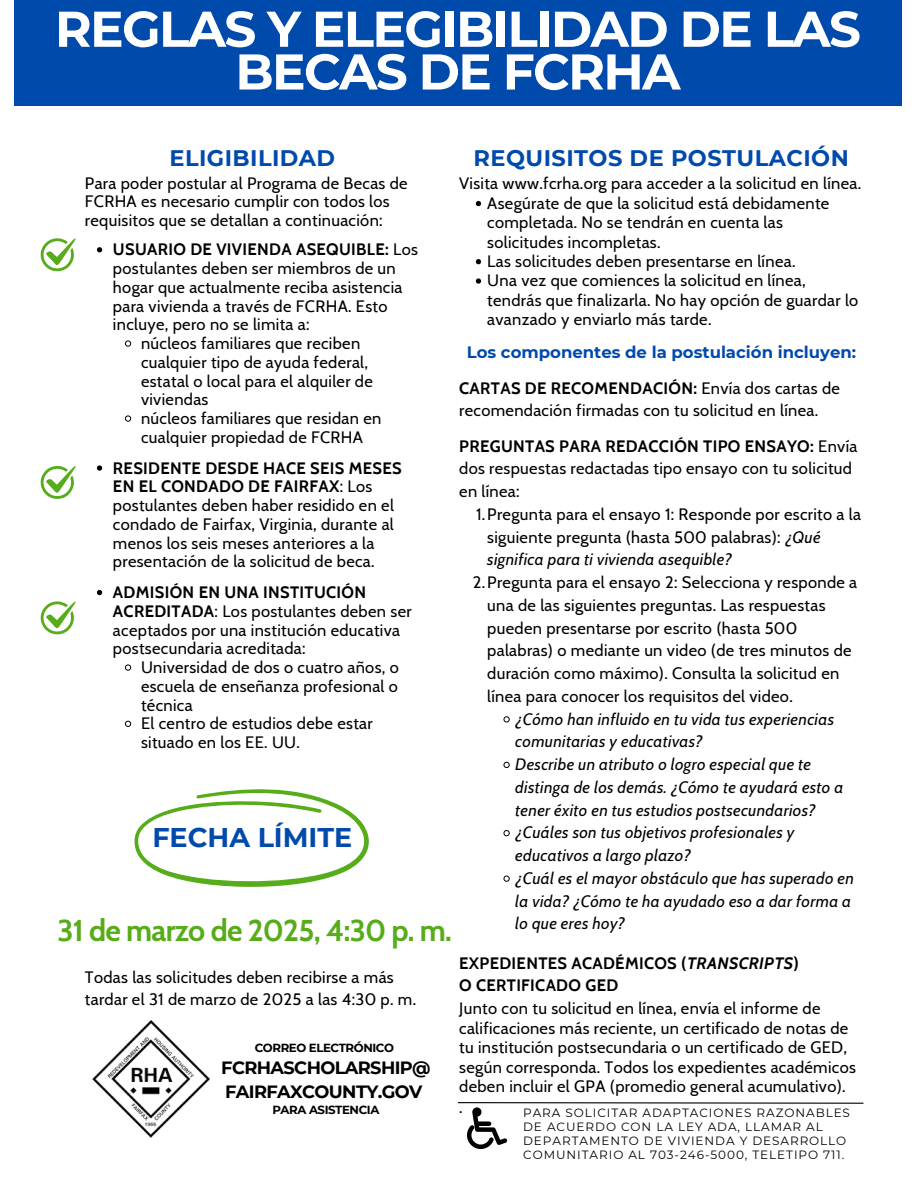
<style>
.page{position:relative;width:918px;height:1188px;background:#fff}
.page>*{position:absolute;margin:0;border:0;box-sizing:border-box;transform-origin:0 0}
.t1{font:700 50.1px/42.8px "Montserrat";letter-spacing:-.035em;color:#fff;text-align:center}
.t2{font:700 30px "Cabin";letter-spacing:-.025em;color:#57ac19}
.t3{font:700 27px "Montserrat";color:#004aac}
.t4{font:700 22.5px "Montserrat";letter-spacing:.02em;color:#004aac}
.t5{font:700 17.7px "Montserrat";letter-spacing:-.035em;color:#000}
.t6{font:16.5px/18.8px "Cabin";letter-spacing:.02em;color:#000}
.t7{font:italic 16.5px/22.8px "Cabin";letter-spacing:.02em;color:#000}
.t8{font:700 16.5px/22.8px "Cabin";letter-spacing:.02em;color:#000}
.t9{font:700 16.5px "Montserrat";color:#004aac}
.t10{font:12px/14px "Montserrat";letter-spacing:.08em;color:#000}
.t11{font:700 11.7px "Montserrat";letter-spacing:-.035em;color:#000}
.s1{font-weight:700}
.s2{font-style:italic}
</style>
<div class="page">
<div style="left:14px;top:0;width:888px;height:106px;background:#004aac"></div>
<svg style="left:97px;top:247px;width:5px;height:5px"></svg>
<svg style="left:125px;top:340px;width:7px;height:7px"></svg>
<svg style="left:125px;top:415px;width:7px;height:7px"></svg>
<svg style="left:97px;top:465px;width:5px;height:6px"></svg>
<svg style="left:97px;top:590px;width:5px;height:5px"></svg>
<svg style="left:125px;top:664px;width:7px;height:7px"></svg>
<svg style="left:125px;top:720px;width:7px;height:7px"></svg>
<img style="left:92px;top:1021px;width:118px;height:117px">
<svg style="left:40px;top:238px;width:36px;height:33px"></svg>
<svg style="left:476px;top:201px;width:5px;height:5px"></svg>
<svg style="left:476px;top:259px;width:5px;height:5px"></svg>
<svg style="left:476px;top:278px;width:5px;height:6px"></svg>
<svg style="left:504px;top:717px;width:5px;height:5px"></svg>
<svg style="left:504px;top:762px;width:5px;height:6px"></svg>
<svg style="left:504px;top:830px;width:5px;height:6px"></svg>
<svg style="left:504px;top:876px;width:5px;height:5px"></svg>
<svg style="left:40px;top:466px;width:36px;height:33px"></svg>
<svg style="left:40px;top:601px;width:36px;height:33px"></svg>
<svg style="left:457px;top:1102px;width:407px;height:47px"></svg>
<svg style="left:134px;top:789px;width:235px;height:98px"></svg>
<h6 class="t1" style="left:55px;top:7px;width:808px">REGLAS Y ELEGIBILIDAD DE LAS<br>BECAS DE FCRHA</h6>
<h1 class="t4" style="left:169px;top:144px;width:167px">ELIGIBILIDAD</h1>
<h1 class="t6" style="left:85px;top:173px;width:324px">Para poder postular al Programa de Becas de<br>FCRHA es necesario cumplir con todos los requisitos que se detallan a continuación:</h1>
<h6 class="t6" style="left:113px;top:240px;width:307px"><span class="s1">USUARIO DE VIVIENDA ASEQUIBLE:</span> Los postulantes deben ser miembros de un hogar que actualmente reciba asistencia para vivienda a través de FCRHA. Esto incluye, pero no se limita a:</h6>
<p class="t6" style="left:141px;top:334px;width:233px">núcleos familiares que reciben cualquier tipo de ayuda federal, estatal o local para el alquiler de viviendas</p>
<p class="t6" style="left:141px;top:409px;width:242px">núcleos familiares que residan en cualquier propiedad de FCRHA</p>
<p class="t6" style="left:113px;top:458px;width:290px"><span class="s1">RESIDENTE DESDE HACE SEIS MESES EN EL CONDADO DE FAIRFAX</span>: Los postulantes deben haber residido en el condado de Fairfax, Virginia, durante al menos los seis meses anteriores a la presentación de la solicitud de beca.</p>
<p class="t6" style="left:113px;top:583px;width:300px"><span class="s1">ADMISIÓN EN UNA INSTITUCIÓN ACREDITADA</span>: Los postulantes deben ser aceptados por una institución educativa postsecundaria acreditada:</p>
<p class="t6" style="left:141px;top:658px;width:259px;text-align:justify">Universidad de dos o cuatro años, o escuela de enseñanza profesional o técnica</p>
<p class="t6" style="left:141px;top:714px;width:233px">El centro de estudios debe estar situado en los EE. UU.</p>
<p class="t3" style="left:152px;top:820px;width:201px">FECHA LÍMITE</p>
<h4 class="t2" style="left:57px;top:912px;width:396px">31 de marzo de 2025, 4:30 p. m.</h4>
<p class="t6" style="left:85px;top:966px;width:333px;line-height:22.5px">Todas las solicitudes deben recibirse a más tardar el 31 de marzo de 2025 a las 4:30 p. m.</p>
<p class="t11" style="left:255px;top:1040px;width:141px">CORREO ELECTRÓNICO</p>
<p class="t5" style="left:221px;top:1057px;width:211px">FCRHASCHOLARSHIP@</p>
<p class="t5" style="left:225px;top:1081px;width:199px">FAIRFAXCOUNTY.GOV</p>
<h3 class="t11" style="left:272px;top:1103px;width:108px">PARA ASISTENCIA</h3>
<p class="t4" style="left:474px;top:145px;width:377px">REQUISITOS DE POSTULACIÓN</p>
<p class="t6" style="left:459px;top:174px;width:404px">Visita www.fcrha.org para acceder a la solicitud en línea.</p>
<h2 class="t6" style="left:487px;top:193px;width:344px;line-height:19.4px">Asegúrate de que la solicitud está debidamente completada. No se tendrán en cuenta las solicitudes incompletas.</h2>
<h6 class="t6" style="left:487px;top:252px;width:310px">Las solicitudes deben presentarse en línea.</h6>
<p class="t6" style="left:487px;top:271px;width:373px;line-height:19.4px">Una vez que comiences la solicitud en línea, tendrás que finalizarla. No hay opción de guardar lo avanzado y enviarlo más tarde.</p>
<p class="t9" style="left:467px;top:342px;width:391px">Los componentes de la postulación incluyen:</p>
<p class="t6" style="left:459px;top:376px;width:382px;line-height:22.8px"><span class="s1">CARTAS DE RECOMENDACIÓN:</span> Envía dos cartas de recomendación firmadas con tu solicitud en línea.</p>
<h5 class="t6" style="left:459px;top:434px;width:400px;line-height:22.8px"><span class="s1">PREGUNTAS PARA REDACCIÓN TIPO ENSAYO:</span> Envía dos respuestas redactadas tipo ensayo con tu solicitud en línea:</h5>
<h6 class="t6" style="left:487px;top:503px;width:375px;line-height:22.8px;text-indent:-11px">1.Pregunta para el ensayo 1: Responde por escrito a la siguiente pregunta (hasta 500 palabras): <span class="s2">¿Qué significa para ti vivienda asequible?</span></h6>
<h6 class="t6" style="left:487px;top:571px;width:371px;line-height:22.8px;text-indent:-14px">2.Pregunta para el ensayo 2: Selecciona y responde a una de las siguientes preguntas. Las respuestas pueden presentarse por escrito (hasta 500 palabras) o mediante un video (de tres minutos de duración como máximo). Consulta la solicitud en línea para conocer los requisitos del video.</h6>
<p class="t7" style="left:515px;top:707px;width:320px">¿Cómo han influido en tu vida tus experiencias comunitarias y educativas?</p>
<p class="t7" style="left:515px;top:753px;width:330px">Describe un atributo o logro especial que te distinga de los demás. ¿Cómo te ayudará esto a tener éxito en tus estudios postsecundarios?</p>
<p class="t7" style="left:515px;top:821px;width:281px">¿Cuáles son tus objetivos profesionales y educativos a largo plazo?</p>
<p class="t7" style="left:515px;top:867px;width:340px">¿Cuál es el mayor obstáculo que has superado en la vida? ¿Cómo te ha ayudado eso a dar forma a lo que eres hoy?</p>
<p class="t8" style="left:459px;top:951px;width:341px">EXPEDIENTES ACADÉMICOS (<span class="s2">TRANSCRIPTS</span>)<br>O CERTIFICADO GED</p>
<p class="t6" style="left:459px;top:999px;width:398px;line-height:19.4px">Junto con tu solicitud en línea, envía el informe de calificaciones más reciente, un certificado de notas de tu institución postsecundaria o un certificado de GED, según corresponda. Todos los expedientes académicos deben incluir el GPA (promedio general acumulativo).</p>
<p class="t6" style="left:459px;top:1098px;width:5px">.</p>
<h6 class="t10" style="left:523px;top:1106px;width:328px">PARA SOLICITAR ADAPTACIONES RAZONABLES DE ACUERDO CON LA LEY ADA, LLAMAR AL DEPARTAMENTO DE VIVIENDA Y DESARROLLO COMUNITARIO AL 703-246-5000, TELETIPO 711.</h6>
</div>
